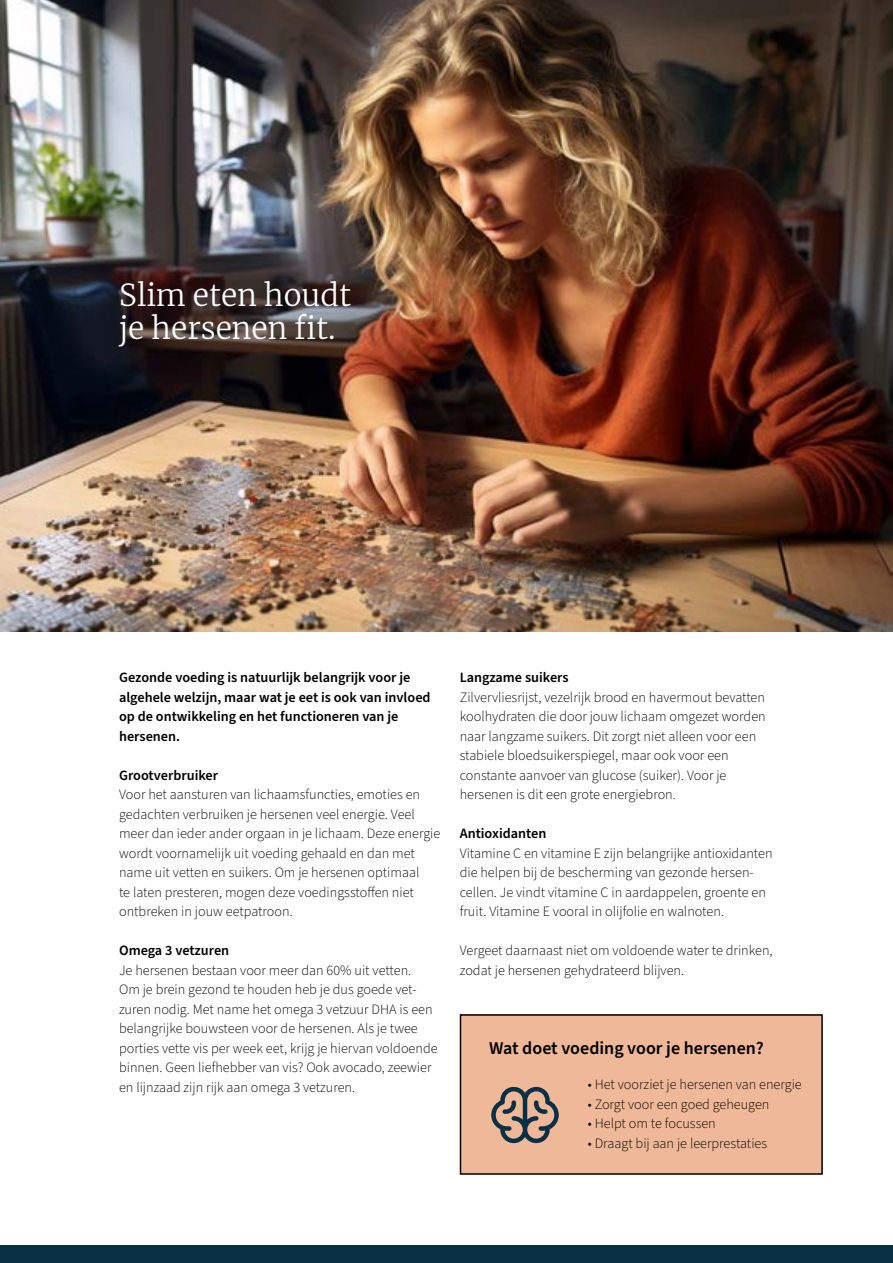
<style>
.page{position:relative;width:893px;height:1263px;background:#fff}
.page>*{position:absolute;margin:0;border:0;box-sizing:border-box;transform-origin:0 0}
.t1{font:300 30px/33px "Merriweather";color:#fff}
.t2{font:600 18px "Source Sans Pro";color:#000}
.t3{font:300 14.25px/19.5px "Source Sans Pro";color:#000}
.t4{font:600 14.25px/19.5px "Source Sans Pro";color:#000}
</style>
<div class="page">
<div style="left:0;top:1246px;width:893px;height:17px;background:#0a3045"></div>
<img style="left:0;top:0;width:893px;height:631px">
<div style="left:460px;top:1015px;width:362px;height:159px;background:#efb898"></div>
<div style="left:460px;top:1014px;width:363px;height:161px;border:2px solid #000"></div>
<svg style="left:491px;top:1086px;width:68px;height:58px"></svg>
<h1 class="t1" style="left:119px;top:278px;width:234px">Slim eten houdt je hersenen fit.</h1>
<p class="t4" style="left:119px;top:668px;width:313px">Gezonde voeding is natuurlijk belangrijk voor je algehele welzijn, maar wat je eet is ook van invloed op de ontwikkeling en het functioneren van je hersenen.</p>
<p class="t4" style="left:119px;top:766px;width:101px">Grootverbruiker</p>
<p class="t3" style="left:119px;top:785px;width:323px">Voor het aansturen van lichaamsfuncties, emoties en gedachten verbruiken je hersenen veel energie. Veel meer dan ieder ander orgaan in je lichaam. Deze energie wordt voornamelijk uit voeding gehaald en dan met name uit vetten en suikers. Om je hersenen optimaal<br>te laten presteren, mogen deze voedingsstoffen niet ontbreken in jouw eetpatroon.</p>
<p class="t4" style="left:119px;top:941px;width:112px">Omega 3 vetzuren</p>
<p class="t3" style="left:119px;top:961px;width:320px">Je hersenen bestaan voor meer dan 60% uit vetten.<br>Om je brein gezond te houden heb je dus goede vet&shy;zuren nodig. Met name het omega 3 vetzuur DHA is een belangrijke bouwsteen voor de hersenen. Als je twee porties vette vis per week eet, krijg je hiervan voldoende binnen. Geen liefhebber van vis? Ook avocado, zeewier en lijnzaad zijn rijk aan omega 3 vetzuren.</p>
<p class="t4" style="left:460px;top:668px;width:110px">Langzame suikers</p>
<p class="t3" style="left:460px;top:688px;width:307px">Zilvervliesrijst, vezelrijk brood en havermout bevatten koolhydraten die door jouw lichaam omgezet worden naar langzame suikers. Dit zorgt niet alleen voor een stabiele bloedsuikerspiegel, maar ook voor een constante aanvoer van glucose (suiker). Voor je hersenen is dit een grote energiebron.</p>
<p class="t4" style="left:460px;top:824px;width:88px">Antioxidanten</p>
<p class="t3" style="left:460px;top:843px;width:314px">Vitamine C en vitamine E zijn belangrijke antioxidanten die helpen bij de bescherming van gezonde hersen&shy;cellen. Je vindt vitamine C in aardappelen, groente en fruit. Vitamine E vooral in olijfolie en walnoten.</p>
<p class="t3" style="left:460px;top:941px;width:314px">Vergeet daarnaast niet om voldoende water te drinken, zodat je hersenen gehydrateerd blijven.</p>
<p class="t2" style="left:489px;top:1036px;width:276px">Wat doet voeding voor je hersenen?</p>
<p class="t3" style="left:588px;top:1075px;width:215px">• Het voorziet je hersenen van energie</p>
<p class="t3" style="left:588px;top:1094px;width:183px">• Zorgt voor een goed geheugen</p>
<p class="t3" style="left:588px;top:1114px;width:129px">• Helpt om te focussen</p>
<p class="t3" style="left:588px;top:1133px;width:181px">• Draagt bij aan je leerprestaties</p>
</div>
